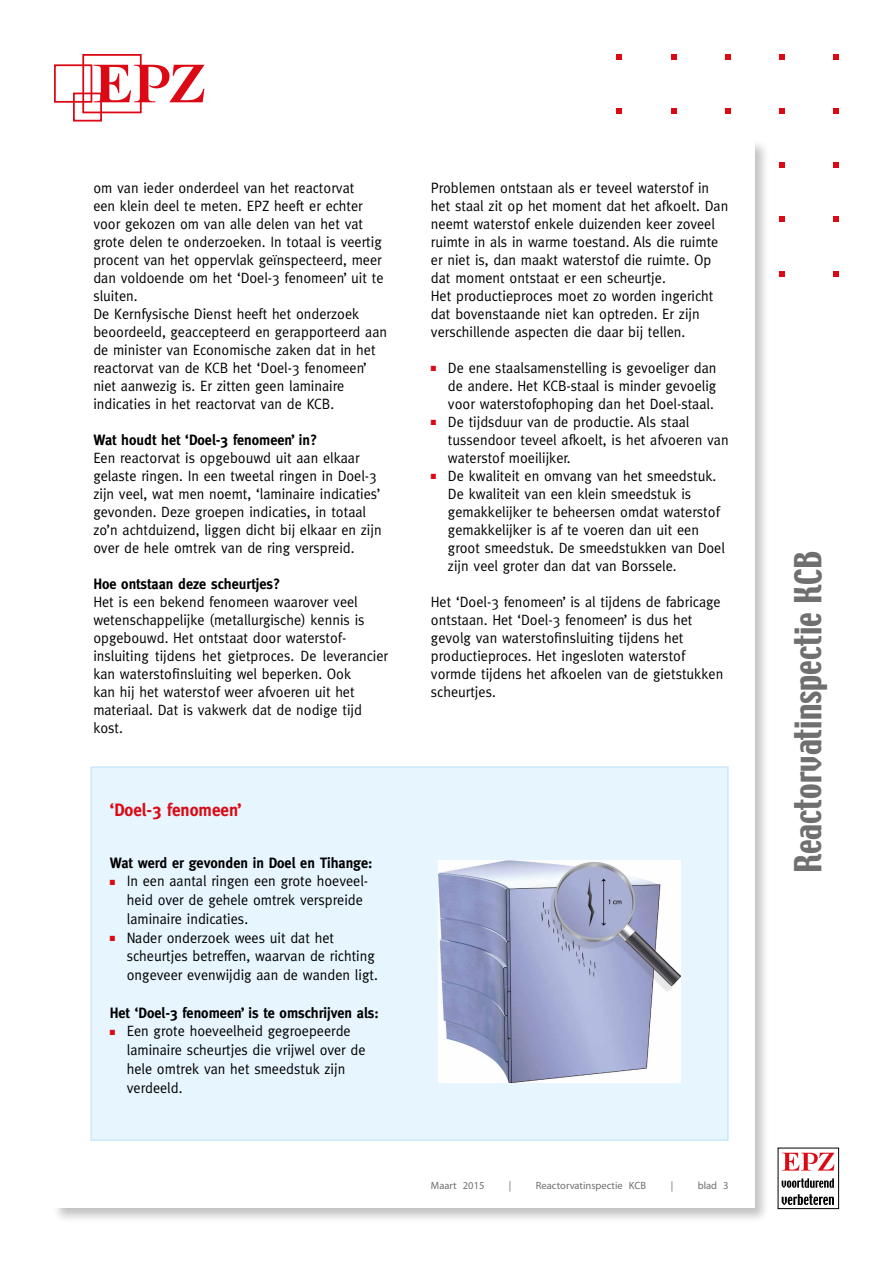
<style>
.page{position:relative;width:893px;height:1263px;background:#fff}
.page>*{position:absolute;margin:0;border:0;box-sizing:border-box;transform-origin:0 0}
.t1{font:33px "Techno";color:#706f6f}
.t2{font:700 18px "Meta";color:#dc0814;scale:.95 1}
.t3{font:15px/18px "Meta";color:#000;scale:.95 1}
.t4{font:700 15px "Meta";color:#000;scale:.95 1}
.t5{font:10.5px "Myriad";color:#706f6f}
.s1{color:#dc0814}
</style>
<div class="page">
<svg style="left:617px;top:54px;width:5px;height:5px"></svg>
<svg style="left:671px;top:54px;width:5px;height:5px"></svg>
<svg style="left:617px;top:108px;width:5px;height:6px"></svg>
<svg style="left:671px;top:108px;width:5px;height:6px"></svg>
<svg style="left:725px;top:54px;width:5px;height:5px"></svg>
<svg style="left:725px;top:108px;width:5px;height:6px"></svg>
<svg style="left:779px;top:54px;width:6px;height:5px"></svg>
<svg style="left:779px;top:108px;width:6px;height:6px"></svg>
<svg style="left:779px;top:162px;width:6px;height:6px"></svg>
<svg style="left:779px;top:217px;width:6px;height:5px"></svg>
<svg style="left:779px;top:271px;width:6px;height:5px"></svg>
<svg style="left:833px;top:54px;width:6px;height:5px"></svg>
<svg style="left:833px;top:108px;width:6px;height:6px"></svg>
<svg style="left:833px;top:162px;width:6px;height:6px"></svg>
<svg style="left:833px;top:217px;width:6px;height:5px"></svg>
<svg style="left:833px;top:271px;width:6px;height:5px"></svg>
<svg style="left:94px;top:65px;width:111px;height:37px"></svg>
<div style="left:82px;top:54px;width:60px;height:59px;border:2px solid #dc0814"></div>
<div style="left:54px;top:64px;width:38px;height:39px;border:2px solid #dc0814"></div>
<div style="left:73px;top:93px;width:29px;height:29px;border:2px solid #dc0814"></div>
<div style="left:52px;top:139px;width:718px;height:1084px;background:#000;opacity:.25"></div>
<div style="left:55px;top:142px;width:700px;height:1066px;background:#fff"></div>
<div style="left:778px;top:1148px;width:61px;height:61px;border:1px solid #000"></div>
<svg style="left:782px;top:1153px;width:52px;height:17px"></svg>
<svg style="left:782px;top:1178px;width:52px;height:10px"></svg>
<svg style="left:782px;top:1194px;width:52px;height:11px"></svg>
<div style="left:90px;top:766px;width:639px;height:375px;background:#e6f5fe;border:2px solid #c9e9fb"></div>
<img style="left:438px;top:860px;width:243px;height:222px">
<p class="t3" style="left:93px;top:178px;width:311px">om van ieder onderdeel van het reactorvat<br>een klein deel te meten. EPZ heeft er echter voor gekozen om van alle delen van het vat grote delen te onderzoeken. In totaal is veertig procent van het oppervlak geïnspecteerd, meer dan voldoende om het ‘Doel-3 fenomeen’ uit te sluiten.<br>De Kernfysische Dienst heeft het onderzoek beoordeeld, geaccepteerd en gerapporteerd aan de minister van Economische zaken dat in het reactorvat van de KCB het ‘Doel-3 fenomeen’ niet aanwezig is. Er zitten geen laminaire indicaties in het reactorvat van de KCB.</p>
<p class="t4" style="left:93px;top:431px;width:237px">Wat houdt het ‘Doel-3 fenomeen’ in?</p>
<p class="t3" style="left:93px;top:448px;width:305px">Een reactorvat is opgebouwd uit aan elkaar gelaste ringen. In een tweetal ringen in Doel-3 zijn veel, wat men noemt, ‘laminaire indicaties’ gevonden. Deze groepen indicaties, in totaal zo’n achtduizend, liggen dicht bij elkaar en zijn over de hele omtrek van de ring verspreid.</p>
<p class="t4" style="left:93px;top:575px;width:198px">Hoe ontstaan deze scheurtjes?</p>
<p class="t3" style="left:93px;top:592px;width:312px">Het is een bekend fenomeen waarover veel wetenschappelijke (metallurgische) kennis is opgebouwd. Het ontstaat door waterstof&shy;insluiting tijdens het gietproces. De leverancier kan waterstofinsluiting wel beperken. Ook<br>kan hij het waterstof weer afvoeren uit het materiaal. Dat is vakwerk dat de nodige tijd kost.</p>
<p class="t2" style="left:110px;top:800px;width:140px">‘Doel-3 fenomeen’</p>
<p class="t4" style="left:110px;top:854px;width:278px">Wat werd er gevonden in Doel en Tihange:</p>
<p class="t3" style="left:127px;top:871px;width:256px;line-height:18.8px;text-indent:-17px"><span class="s1">■</span> In een aantal ringen een grote hoeveel&shy;heid over de gehele omtrek verspreide laminaire indicaties.</p>
<p class="t3" style="left:127px;top:928px;width:266px;line-height:18.8px;text-indent:-17px"><span class="s1">■</span> Nader onderzoek wees uit dat het scheurtjes betreffen, waarvan de richting ongeveer evenwijdig aan de wanden ligt.</p>
<p class="t4" style="left:110px;top:1004px;width:285px">Het ‘Doel-3 fenomeen’ is te omschrijven als:</p>
<p class="t3" style="left:127px;top:1021px;width:253px;line-height:18.8px;text-indent:-17px"><span class="s1">■</span> Een grote hoeveelheid gegroepeerde laminaire scheurtjes die vrijwel over de hele omtrek van het smeedstuk zijn verdeeld.</p>
<p class="t3" style="left:431px;top:178px;width:315px">Problemen ontstaan als er teveel waterstof in het staal zit op het moment dat het afkoelt. Dan neemt waterstof enkele duizenden keer zoveel ruimte in als in warme toestand. Als die ruimte er niet is, dan maakt waterstof die ruimte. Op dat moment ontstaat er een scheurtje.<br>Het productieproces moet zo worden ingericht dat bovenstaande niet kan optreden. Er zijn verschillende aspecten die daar bij tellen.</p>
<p class="t3" style="left:448px;top:358px;width:284px;text-align:justify;text-indent:-17px"><span class="s1">■</span> De ene staalsamenstelling is gevoeliger dan de andere. Het KCB-staal is minder gevoelig voor waterstofophoping dan het Doel-staal.</p>
<p class="t3" style="left:448px;top:412px;width:297px;text-indent:-17px"><span class="s1">■</span> De tijdsduur van de productie. Als staal tussendoor teveel afkoelt, is het afvoeren van waterstof moeilijker.</p>
<p class="t3" style="left:448px;top:466px;width:293px;text-indent:-17px"><span class="s1">■</span> De kwaliteit en omvang van het smeedstuk.<br>De kwaliteit van een klein smeedstuk is gemakkelijker te beheersen omdat waterstof gemakkelijker is af te voeren dan uit een groot smeedstuk. De smeedstukken van Doel zijn veel groter dan dat van Borssele.</p>
<p class="t3" style="left:431px;top:592px;width:309px">Het ‘Doel-3 fenomeen’ is al tijdens de fabricage ontstaan. Het ‘Doel-3 fenomeen’ is dus het gevolg van waterstofinsluiting tijdens het productieproces. Het ingesloten waterstof vormde tijdens het afkoelen van de gietstukken scheurtjes.</p>
<p class="t5" style="left:431px;top:1180px;width:55px">Maart 2015</p>
<p class="t5" style="left:509px;top:1180px;width:4px">|</p>
<p class="t5" style="left:536px;top:1180px;width:112px">Reactorvatinspectie KCB</p>
<p class="t5" style="left:671px;top:1180px;width:4px">|</p>
<p class="t5" style="left:698px;top:1180px;width:32px">blad 3</p>
<h1 class="t1" style="left:786px;top:873px;width:324px;rotate:-90deg">Reactorvatinspectie KCB</h1>
</div>
